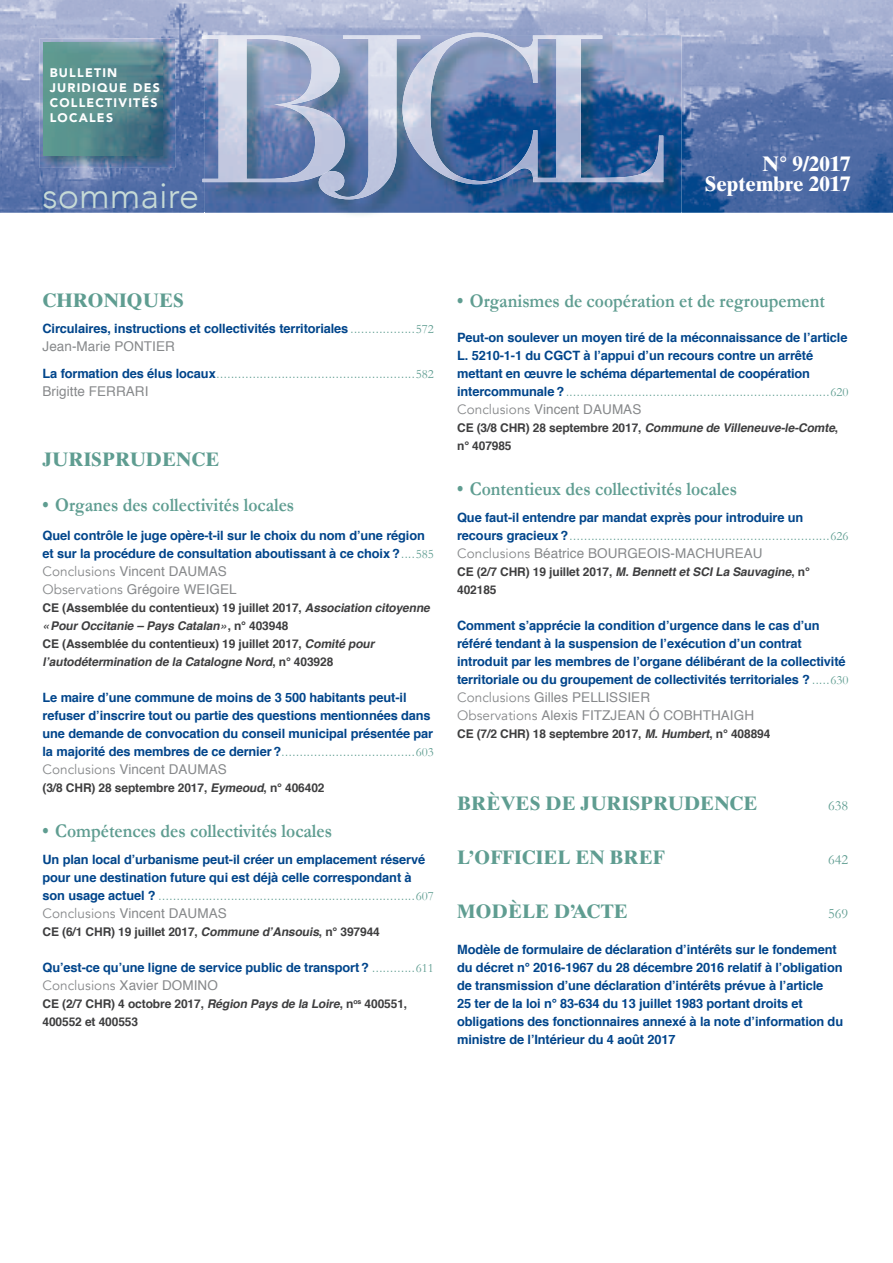
<style>
.page{position:relative;width:893px;height:1263px;background:#fff}
.page>*{position:absolute;margin:0;border:0;box-sizing:border-box;transform-origin:0 0}
.t1{font:300 36px "Avenir";color:#c6dad6}
.t2{font:700 21px/20.1px "Times Ten LT Std";color:#fff;text-align:right}
.t3{font:700 19.5px "Garamond";color:#5f9d91;scale:.9 1}
.t4{font:700 19.5px "Times Ten LT Std";color:#5f9d91}
.t5{font:14.25px "Garamond";color:#5f9d91}
.t6{font:300 13.5px/18px "Helvetica";color:#5f9d91}
.t7{font:13.5px/18px "Helvetica";letter-spacing:.005em;color:#87898b}
.t8{font:700 12.9px/18px "Helvetica";letter-spacing:-.01em;color:#01458b}
.t9{font:900 12.3px/14.9px "Avenir LT Std";letter-spacing:.1em;color:#fff}
.t10{font:700 12px/18px "Helvetica";letter-spacing:-.01em;color:#3e3e3f}
.s1{font-weight:300;font-size:13.5px;color:#5f9d91}
.s2{font-family:"Garamond";font-weight:400;color:#5f9d91}
.s3{font-weight:400;color:#87898b}
.s4{font-weight:700;font-size:12.9px;color:#01458b}
.s5{font-family:"Garamond";font-weight:400;font-size:12.9px}
.s6{font-family:"Avenir"}
.s7{font-style:italic}
.s8{font-family:"Avenir";font-weight:400;color:#87898b}
</style>
<div class="page">
<img style="left:0;top:0;width:893px;height:213px">
<img style="left:40px;top:38px;width:135px;height:130px">
<img style="left:44px;top:42px;width:119px;height:114px">
<img style="left:205px;top:35px;width:477px;height:180px">
<img style="left:319px;top:36px;width:101px;height:163px">
<img style="left:402px;top:33px;width:135px;height:151px">
<img style="left:533px;top:36px;width:130px;height:146px">
<img style="left:202px;top:36px;width:143px;height:146px">
<p class="t9" style="left:50px;top:65px;width:112px">BULLETIN<br>JURIDIQUE DES<br>COLLECTIVITÉS<br>LOCALES</p>
<h1 class="t1" style="left:43px;top:175px;width:158px">sommaire</h1>
<h2 class="t2" style="left:705px;top:153px;width:147px">N° 9/2017<br>Septembre 2017</h2>
<h3 class="t4" style="left:43px;top:288px;width:143px">CHRONIQUES</h3>
<p class="t8" style="left:43px;top:320px;width:393px">Circulaires, instructions et collectivités territoriales <span class="s1">..................</span><span class="s2">572</span></p>
<p class="t6" style="left:43px;top:332px;width:393px;line-height:26.5px"><span class="s3">Jean-Marie PONTIER<br></span><span class="s4">La formation des élus locaux</span> .......................................................<span class="s5">582</span></p>
<p class="t7" style="left:43px;top:382px;width:108px">Brigitte FERRARI</p>
<h3 class="t4" style="left:43px;top:447px;width:179px">JURISPRUDENCE</h3>
<h3 class="t3" style="left:43px;top:493px;width:281px">• Organes des collectivités locales</h3>
<p class="t8" style="left:43px;top:527px;width:393px">Quel contrôle le juge opère-t-il sur le choix du nom d’une région et sur la procédure de consultation aboutissant à ce choix? <span class="s1">....</span><span class="s2">585</span></p>
<p class="t7" style="left:43px;top:563px;width:196px"><span class="s6">Conclusions</span> Vincent DAUMAS<br><span class="s6">Observations</span> Grégoire WEIGEL</p>
<p class="t10" style="left:43px;top:599px;width:392px">CE (Assemblée du contentieux) 19 juillet 2017, <span class="s7">Association citoyenne «PourOccitanie–PaysCatalan »</span>, n ° 4 0 3 9 4 8<br>CE (Assemblée du contentieux) 19 juillet 2017, <span class="s7">Comitépour l’autodétermination delaCatalogneNord</span>, n ° 4 0 3 9 2 8</p>
<p class="t8" style="left:43px;top:689px;width:392px">Le maire d’une commune de moins de 3 500 habitants peut-il refuser d’inscrire tout ou partie des questions mentionnées dans une demande de convocation du conseil municipal présentée par</p>
<p class="t6" style="left:43px;top:741px;width:393px"><span class="s4">la majorité des membres de ce dernier?</span> .....................................<span class="s5">603<br></span><span class="s8">Conclusions</span> <span class="s3">Vincent DAUMAS</span></p>
<p class="t10" style="left:43px;top:779px;width:284px">(3/8 CHR) 28 septembre 2017, <span class="s7">Eymeoud</span>, n° 406402</p>
<h3 class="t3" style="left:43px;top:819px;width:323px">• Compétences des collectivités locales</h3>
<p class="t8" style="left:43px;top:851px;width:384px">Un plan local d’urbanisme peut-il créer un emplacement réservé pour une destination future qui est déjà celle correspondant à</p>
<p class="t6" style="left:43px;top:885px;width:393px"><span class="s4">son usage actuel ?</span> .......................................................................<span class="s5">607<br></span><span class="s8">Conclusions</span> <span class="s3">Vincent DAUMAS</span></p>
<p class="t10" style="left:43px;top:923px;width:339px">CE (6/1 CHR) 19 juillet 2017, <span class="s7">Communed’Ansouis</span>, n° 397944</p>
<p class="t8" style="left:43px;top:959px;width:393px">Qu’est-ce qu’une ligne de service public de transport? <span class="s1">............</span><span class="s2">611</span></p>
<p class="t7" style="left:43px;top:977px;width:177px"><span class="s6">Conclusions</span> Xavier DOMINO</p>
<p class="t10" style="left:43px;top:995px;width:366px">CE (2/7 CHR) 4 octobre 2017, <span class="s7">Région PaysdelaLoire</span>, n<sup>os</sup> 400551,<br>400552 et 400553</p>
<h3 class="t3" style="left:457px;top:289px;width:410px">• Organismes de coopération et de regroupement</h3>
<p class="t8" style="left:457px;top:329px;width:392px">Peut-on soulever un moyen tiré de la méconnaissance de l’article<br>L. 5210-1-1 du CGCT à l’appui d’un recours contre un arrêté mettant en œuvre le schéma départemental de coopération</p>
<p class="t6" style="left:457px;top:381px;width:393px"><span class="s4">intercommunale ?</span> .........................................................................<span class="s5">620<br></span><span class="s8">Conclusions</span> <span class="s3">Vincent DAUMAS</span></p>
<p class="t10" style="left:457px;top:419px;width:383px">C E (3/8 C H R ) 2 8 s e p t e m b re 2 0 1 7 , <span class="s7">CommunedeVilleneuve-le-Comte</span>, n° 407985</p>
<h3 class="t3" style="left:457px;top:477px;width:312px">• Contentieux des collectivités locales</h3>
<p class="t8" style="left:457px;top:509px;width:348px">Que faut-il entendre par mandat exprès pour introduire un</p>
<p class="t6" style="left:457px;top:525px;width:393px"><span class="s4">recours gracieux?</span> ........................................................................<span class="s5">626<br></span><span class="s8">Conclusions</span> <span class="s3">Béatrice BOURGEOIS-MACHUREAU</span></p>
<p class="t10" style="left:457px;top:563px;width:354px">C E ( 2/7 C H R ) 1 9 j u i l l e t 2 0 1 7 , <span class="s7">M.BennettetSCILaSauvagine</span>, n °<br>402185</p>
<p class="t8" style="left:457px;top:617px;width:393px">Comment s’apprécie la condition d’urgence dans le cas d’un référé tendant à la suspension de l’exécution d’un contrat introduit par les membres de l’organe délibérant de la collectivité territoriale ou du groupement de collectivités territoriales ? <span class="s1">.....</span><span class="s2">630</span></p>
<p class="t7" style="left:457px;top:689px;width:298px"><span class="s6">Conclusions</span> Gilles PELLISSIER<br><span class="s6">Observations</span> Alexis FITZJEAN Ó COBHTHAIGH</p>
<p class="t10" style="left:457px;top:725px;width:315px">CE (7/2 CHR) 18 septembre 2017, <span class="s7">M.Humbert</span>, n° 408894</p>
<h3 class="t4" style="left:457px;top:791px;width:302px">BRÈVES DE JURISPRUDENCE</h3>
<p class="t5" style="left:828px;top:797px;width:22px">638</p>
<h3 class="t4" style="left:457px;top:845px;width:209px">L’OFFICIEL EN BREF</h3>
<p class="t5" style="left:828px;top:851px;width:22px">642</p>
<h3 class="t4" style="left:457px;top:899px;width:172px">MODÈLE D’ACTE</h3>
<p class="t5" style="left:828px;top:905px;width:22px">569</p>
<p class="t8" style="left:457px;top:941px;width:388px">Modèle de formulaire de déclaration d’intérêts sur le fondement du décret n° 2016-1967 du 28 décembre 2016 relatif à l’obligation de transmission d’une déclaration d’intérêts prévue à l’article<br>25 ter de la loi n° 83-634 du 13 juillet 1983 portant droits et obligations des fonctionnaires annexé à la note d’information du ministre de l’Intérieur du 4 août 2017</p>
</div>
